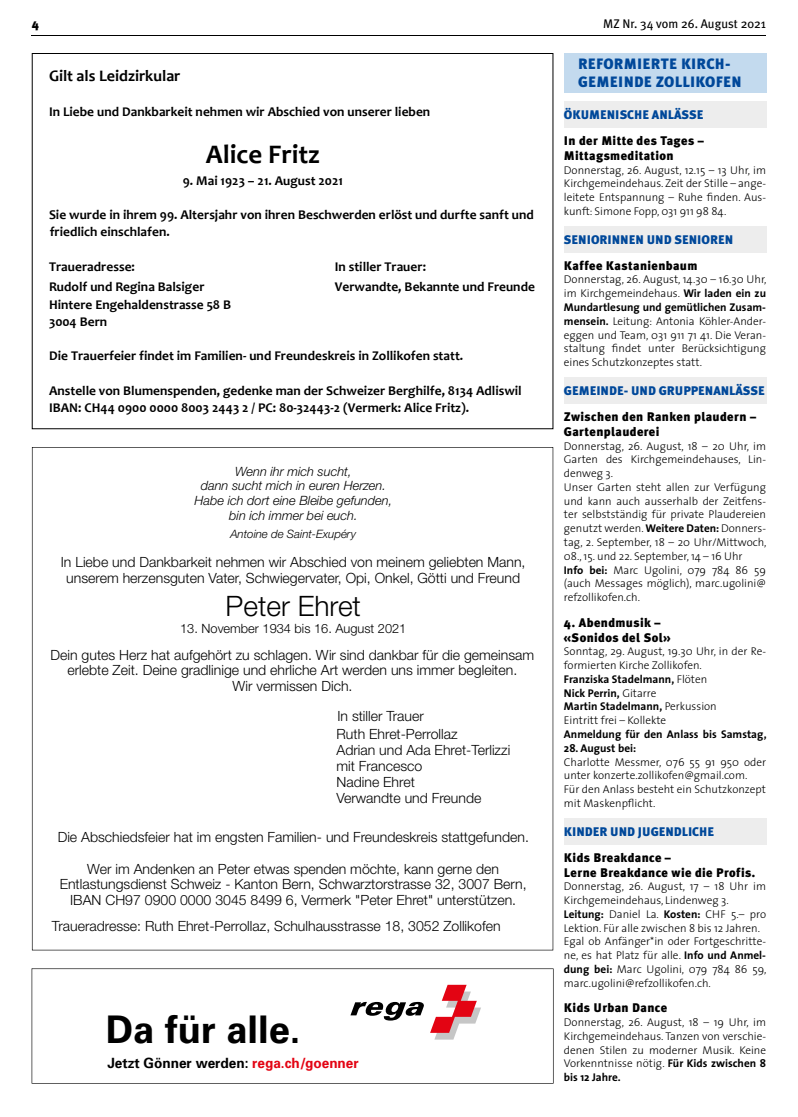
<style>
.page{position:relative;width:798px;height:1117px;background:#fff}
.page>*{position:absolute;margin:0;border:0;box-sizing:border-box;transform-origin:0 0}
.t1{font:700 38.12px "Univers";color:#000}
.t2{font:300 28.12px "Helvetica Neue LT Std 45";color:#000}
.t3{font:700 26.88px "Candara";color:#000}
.t4{font:700 16.12px "Candara";color:#000}
.t5{font:900 15px/18px "Meta Plus";letter-spacing:.02em;color:#00489a}
.t6{font:300 14.12px/16px "Helvetica Neue LT Std 45";color:#000;text-align:center}
.t7{font:700 14.12px "Univers";color:#000;scale:.96 1}
.t8{font:700 13.38px/17.2px "Candara";letter-spacing:.005em;color:#000}
.t9{font:italic 300 12.75px/14.8px "Helvetica Neue LT Std 46";color:#000;text-align:center}
.t10{font:300 12.75px "Helvetica Neue LT Std 45";color:#000}
.t11{font:900 12.5px/15px "Meta Plus";letter-spacing:.03em;color:#000}
.t12{font:900 12.5px "Meta Plus";color:#00489a}
.t13{font:12.5px "Meta Plus";color:#000}
.t14{font:italic 300 11.5px "Helvetica Neue LT Std 46";color:#000}
.t15{font:300 11.25px/13.8px "The Sans";color:#000}
.t16{font:700 11.25px "The Sans";color:#000}
.s1{font-weight:700}
.s2{color:#e30413}
</style>
<div class="page">
<hr style="left:32px;top:35px;width:733px;height:1px;background:#000">
<div style="left:563px;top:53px;width:202px;height:39px;background:#c3daee"></div>
<svg style="left:32px;top:447px;width:521px;height:503px"></svg>
<div style="left:563px;top:101px;width:202px;height:27px;background:#ededed"></div>
<div style="left:563px;top:226px;width:202px;height:26px;background:#ededed"></div>
<div style="left:563px;top:377px;width:202px;height:26px;background:#ededed"></div>
<div style="left:563px;top:818px;width:202px;height:26px;background:#ededed"></div>
<svg style="left:32px;top:968px;width:521px;height:115px"></svg>
<p class="t11" style="left:32px;top:16px;width:9px">4</p>
<p class="t13" style="left:603px;top:16px;width:164px">MZ Nr. 34 vom 26. August 2021</p>
<h3 class="t5" style="left:578px;top:55px;width:165px">REFORMIERTE KIRCH-<br>GEMEINDE ZOLLIKOFEN</h3>
<h3 class="t4" style="left:49px;top:65px;width:133px">Gilt als Leidzirkular</h3>
<p class="t8" style="left:49px;top:103px;width:382px">In Liebe und Dankbarkeit nehmen wir Abschied von unserer lieben</p>
<h3 class="t3" style="left:206px;top:138px;width:115px">Alice Fritz</h3>
<p class="t8" style="left:183px;top:172px;width:162px">9. Mai 1923 – 21. August 2021</p>
<p class="t8" style="left:49px;top:206px;width:486px;line-height:16.9px">Sie wurde in ihrem 99. Altersjahr von ihren Beschwerden erlöst und durfte sanft und friedlich einschlafen.</p>
<p class="t8" style="left:49px;top:257px;width:87px">Traueradresse:</p>
<p class="t8" style="left:334px;top:257px;width:93px">In stiller Trauer:</p>
<p class="t8" style="left:49px;top:278px;width:157px">Rudolf und Regina Balsiger</p>
<p class="t8" style="left:334px;top:278px;width:201px">Verwandte, Bekannte und Freunde</p>
<p class="t8" style="left:49px;top:295px;width:183px">Hintere Engehaldenstrasse 58 B<br>3004 Bern</p>
<p class="t8" style="left:49px;top:347px;width:415px">Die Trauerfeier findet im Familien- und Freundeskreis in Zollikofen statt.</p>
<p class="t8" style="left:49px;top:381px;width:474px">Anstelle von Blumenspenden, gedenke man der Schweizer Berghilfe, 8134 Adliswil<br>IBAN: CH44 0900 0000 8003 2443 2 / PC: 80-32443-2 (Vermerk: Alice Fritz).</p>
<p class="t12" style="left:563px;top:107px;width:141px">ÖKUMENISCHE ANLÄSSE</p>
<p class="t11" style="left:563px;top:133px;width:141px">In der Mitte des Tages –<br>Mittagsmeditation</p>
<p class="t15" style="left:563px;top:162px;width:203px;text-align:justify">Donnerstag, 26. August, 12.15 – 13 Uhr, im Kirchgemeindehaus. Zeit der Stille – ange&shy;leitete Entspannung – Ruhe finden. Aus&shy;kunft: Simone Fopp, 031 911 98 84.</p>
<p class="t12" style="left:563px;top:232px;width:171px">SENIORINNEN UND SENIOREN</p>
<p class="t11" style="left:563px;top:258px;width:135px">Kaffee Kastanienbaum</p>
<p class="t15" style="left:563px;top:272px;width:204px;text-align:justify">Donnerstag, 26. August, 14.30 – 16.30 Uhr, im Kirchgemeindehaus. <span class="s1">Wir laden ein zu Mundartlesung und gemütlichen Zusam&shy;mensein.</span> Leitung: Antonia Köhler-Ander&shy;eggen und Team, 031 911 71 41. Die Veran&shy;staltung findet unter Berücksichtigung eines Schutzkonzeptes statt.</p>
<p class="t12" style="left:563px;top:383px;width:202px">GEMEINDE- UND GRUPPENANLÄSSE</p>
<p class="t11" style="left:563px;top:409px;width:193px">Zwischen den Ranken plaudern –<br>Gartenplauderei</p>
<p class="t15" style="left:563px;top:438px;width:204px">Donnerstag, 26. August, 18 – 20 Uhr, im Garten des Kirchgemeindehauses, Lin&shy;denweg 3.<br>Unser Garten steht allen zur Verfügung und kann auch ausserhalb der Zeitfens&shy;ter selbstständig für private Plaudereien genutzt werden. <span class="s1">Weitere Daten:</span> Donners&shy;tag, 2. September, 18 – 20 Uhr/Mittwoch, 08., 15. und 22. September, 14 – 16 Uhr<br><span class="s1">Info bei:</span> Marc Ugolini, 079 784 86 59 (auch Messages möglich), marc.ugolini@ refzollikofen.ch.</p>
<p class="t11" style="left:563px;top:614px;width:108px">4. Abendmusik – «Sonidos del Sol»</p>
<p class="t15" style="left:563px;top:644px;width:203px">Sonntag, 29. August, 19.30 Uhr, in der Re&shy;formierten Kirche Zollikofen.<br><span class="s1">Franziska Stadelmann,</span> Flöten<br><span class="s1">Nick Perrin,</span> Gitarre<br><span class="s1">Martin Stadelmann,</span> Perkussion<br>Eintritt frei – Kollekte</p>
<p class="t16" style="left:563px;top:724px;width:204px">Anmeldung für den Anlass bis Samstag,</p>
<p class="t16" style="left:563px;top:738px;width:74px">28. August bei:</p>
<p class="t15" style="left:563px;top:754px;width:203px">Charlotte Messmer, 076 55 91 950 oder unter konzerte.zollikofen@gmail.com.<br>Für den Anlass besteht ein Schutzkonzept mit Maskenpflicht.</p>
<p class="t12" style="left:563px;top:824px;width:152px">KINDER UND JUGENDLICHE</p>
<p class="t11" style="left:563px;top:849px;width:193px">Kids Breakdance –<br>Lerne Breakdance wie die Profis.</p>
<p class="t15" style="left:563px;top:879px;width:204px">Donnerstag, 26. August, 17 – 18 Uhr im Kirchgemeindehaus, Lindenweg 3.<br><span class="s1">Leitung:</span> Daniel La. <span class="s1">Kosten:</span> CHF 5.– pro Lektion. Für alle zwischen 8 bis 12 Jahren.<br>Egal ob Anfänger*in oder Fortgeschritte&shy;ne, es hat Platz für alle. <span class="s1">Info und Anmel&shy;dung bei:</span> Marc Ugolini, 079 784 86 59, marc.ugolini@refzollikofen.ch.</p>
<p class="t11" style="left:563px;top:1000px;width:105px">Kids Urban Dance</p>
<p class="t15" style="left:563px;top:1014px;width:203px;text-align:justify">Donnerstag, 26. August, 18 – 19 Uhr, im Kirchgemeindehaus. Tanzen von verschie&shy;denen Stilen zu moderner Musik. Keine Vorkenntnisse nötig. <span class="s1">Für Kids zwischen 8 bis 12 Jahre.</span></p>
<p class="t9" style="left:194px;top:463px;width:199px">Wenn ihr mich sucht,<br>dann sucht mich in euren Herzen.<br>Habe ich dort eine Bleibe gefunden, bin ich immer bei euch.</p>
<p class="t14" style="left:230px;top:526px;width:127px">Antoine de Saint-Exupéry</p>
<p class="t6" style="left:61px;top:553px;width:466px">In Liebe und Dankbarkeit nehmen wir Abschied von meinem geliebten Mann, unserem herzensguten Vater, Schwiegervater, Opi, Onkel, Götti und Freund</p>
<h2 class="t2" style="left:225px;top:588px;width:137px">Peter Ehret</h2>
<p class="t10" style="left:180px;top:620px;width:228px">13. November 1934 bis 16. August 2021</p>
<p class="t6" style="left:51px;top:646px;width:485px;line-height:15.4px">Dein gutes Herz hat aufgehört zu schlagen. Wir sind dankbar für die gemeinsam erlebte Zeit. Deine gradlinige und ehrliche Art werden uns immer begleiten.<br>Wir vermissen Dich.</p>
<p class="t6" style="left:337px;top:707px;width:88px">In stiller Trauer</p>
<p class="t6" style="left:336px;top:725px;width:175px;text-align:left">Ruth Ehret-Perrollaz<br>Adrian und Ada Ehret-Terlizzi mit Francesco<br>Nadine Ehret<br>Verwandte und Freunde</p>
<p class="t6" style="left:58px;top:828px;width:472px">Die Abschiedsfeier hat im engsten Familien- und Freundeskreis stattgefunden.</p>
<p class="t6" style="left:60px;top:860px;width:468px;line-height:15.4px">Wer im Andenken an Peter etwas spenden möchte, kann gerne den<br>Entlastungsdienst Schweiz - Kanton Bern, Schwarztorstrasse 32, 3007 Bern,<br>IBAN CH97 0900 0000 3045 8499 6, Vermerk "Peter Ehret" unterstützen.</p>
<p class="t6" style="left:52px;top:917px;width:450px">Traueradresse: Ruth Ehret-Perrollaz, Schulhausstrasse 18, 3052 Zollikofen</p>
<h1 class="t1" style="left:106px;top:1004px;width:196px">Da für alle.</h1>
<p class="t7" style="left:107px;top:1053px;width:263px">Jetzt Gönner werden: <span class="s2">rega.ch/goenner</span></p>
</div>
